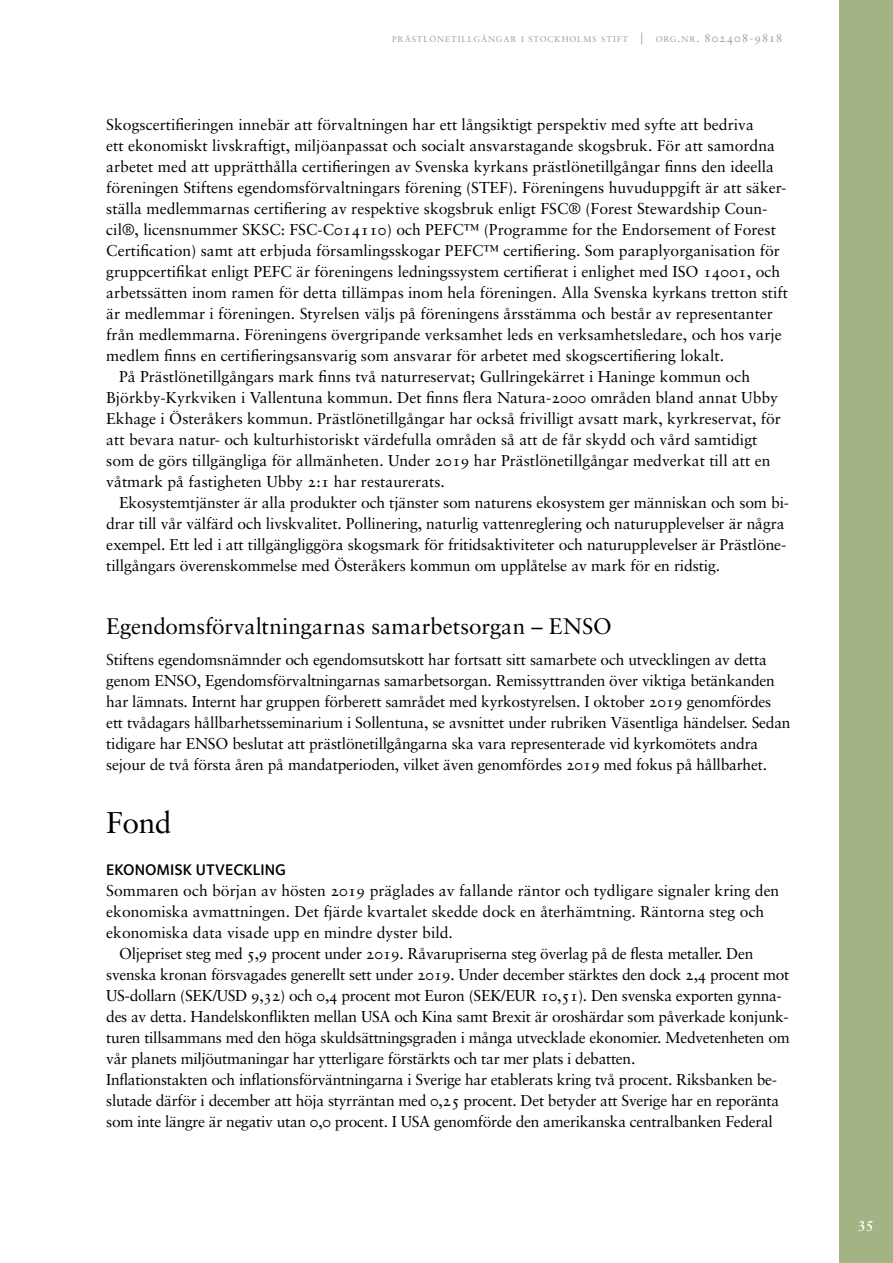
<style>
.page{position:relative;width:893px;height:1263px;background:#fff}
.page>*{position:absolute;margin:0;border:0;box-sizing:border-box;transform-origin:0 0}
.t1{font:30px "Sabon Roman Os F";color:#000}
.t2{font:22.5px "Sabon Roman Os F";color:#000}
.t3{font:15.75px/21px "Sabon Roman Os F";color:#000}
.t4{font:15.75px "Sabon Roman Os F";letter-spacing:-.02em;color:#000}
.t5{font:600 15.75px "Foundry Sterling";color:#000}
.t6{font:15px "Sabon Bold Os F";color:#fff}
.t7{font:8.4px "Sabon Roman Os F";letter-spacing:.11em;color:#9d9fa2}
.s1{font-size:12px}
</style>
<div class="page">
<div style="left:839px;top:0;width:54px;height:1263px;background:#a2b484"></div>
<p class="t7" style="left:392px;top:34px;width:392px">PRÄSTLÖNETILLGÅNGAR I STOCKHOLMS STIFT <span class="s1">|</span> ORG<span class="s1">.</span>NR<span class="s1">. 802408-9818</span></p>
<p class="t3" style="left:106px;top:113px;width:649px">Skogscertifieringen innebär att förvaltningen har ett långsiktigt perspektiv med syfte att bedriva</p>
<p class="t3" style="left:106px;top:134px;width:670px">ett ekonomiskt livskraftigt, miljöanpassat och socialt ansvarstagande skogsbruk. För att samordna</p>
<p class="t3" style="left:106px;top:155px;width:669px">arbetet med att upprätthålla certifieringen av Svenska kyrkans prästlönetillgångar finns den ideella</p>
<p class="t3" style="left:106px;top:176px;width:682px">föreningen Stiftens egendomsförvaltningars förening (STEF). Föreningens huvuduppgift är att säker-</p>
<p class="t3" style="left:106px;top:197px;width:663px">ställa medlemmarnas certifiering av respektive skogsbruk enligt FSC® (Forest Stewardship Coun-</p>
<p class="t3" style="left:106px;top:218px;width:671px">cil®, licensnummer SKSC: FSC-C014110) och PEFC™ (Programme for the Endorsement of Forest</p>
<p class="t3" style="left:106px;top:239px;width:675px">Certification) samt att erbjuda församlingsskogar PEFC™ certifiering. Som paraplyorganisation för</p>
<p class="t3" style="left:106px;top:260px;width:675px">gruppcertifikat enligt PEFC är föreningens ledningssystem certifierat i enlighet med ISO 14001, och</p>
<p class="t3" style="left:106px;top:281px;width:683px">arbetssätten inom ramen för detta tillämpas inom hela föreningen. Alla Svenska kyrkans tretton stift</p>
<p class="t3" style="left:106px;top:302px;width:668px">är medlemmar i föreningen. Styrelsen väljs på föreningens årsstämma och består av representanter</p>
<p class="t3" style="left:106px;top:323px;width:677px">från medlemmarna. Föreningens övergripande verksamhet leds en verksamhetsledare, och hos varje</p>
<p class="t3" style="left:106px;top:344px;width:619px">medlem finns en certifieringsansvarig som ansvarar för arbetet med skogscertifiering lokalt.</p>
<p class="t3" style="left:119px;top:365px;width:632px">På Prästlönetillgångars mark finns två naturreservat; Gullringekärret i Haninge kommun och</p>
<p class="t3" style="left:106px;top:386px;width:673px">Björkby-Kyrkviken i Vallentuna kommun. Det finns flera Natura-2000 områden bland annat Ubby</p>
<p class="t3" style="left:106px;top:407px;width:676px">Ekhage i Österåkers kommun. Prästlönetillgångar har också frivilligt avsatt mark, kyrkreservat, för</p>
<p class="t3" style="left:106px;top:428px;width:653px">att bevara natur- och kulturhistoriskt värdefulla områden så att de får skydd och vård samtidigt</p>
<p class="t3" style="left:106px;top:449px;width:666px">som de görs tillgängliga för allmänheten. Under 2019 har Prästlönetillgångar medverkat till att en</p>
<p class="t3" style="left:106px;top:470px;width:340px">våtmark på fastigheten Ubby 2:1 har restaurerats.</p>
<p class="t3" style="left:119px;top:491px;width:672px">Ekosystemtjänster är alla produkter och tjänster som naturens ekosystem ger människan och som bi-</p>
<p class="t3" style="left:106px;top:512px;width:680px">drar till vår välfärd och livskvalitet. Pollinering, naturlig vattenreglering och naturupplevelser är några</p>
<p class="t3" style="left:106px;top:533px;width:682px">exempel. Ett led i att tillgängliggöra skogsmark för fritidsaktiviteter och naturupplevelser är Prästlöne-</p>
<p class="t3" style="left:106px;top:554px;width:615px">tillgångars överenskommelse med Österåkers kommun om upplåtelse av mark för en ridstig.</p>
<h2 class="t2" style="left:106px;top:612px;width:507px">Egendomsförvaltningarnas samarbetsorgan – ENSO</h2>
<p class="t3" style="left:106px;top:649px;width:686px">Stiftens egendomsnämnder och egendomsutskott har fortsatt sitt samarbete och utvecklingen av detta genom ENSO, Egendomsförvaltningarnas samarbetsorgan. Remissyttranden över viktiga betänkanden har lämnats. Internt har gruppen förberett samrådet med kyrkostyrelsen. I oktober 2019 genomfördes ett tvådagars hållbarhetsseminarium i Sollentuna, se avsnittet under rubriken Väsentliga händelser. Sedan tidigare har ENSO beslutat att prästlönetillgångarna ska vara representerade vid kyrkomötets andra sejour de två första åren på mandatperioden, vilket även genomfördes 2019 med fokus på hållbarhet.</p>
<h1 class="t1" style="left:106px;top:805px;width:67px">Fond</h1>
<p class="t5" style="left:106px;top:860px;width:181px">EKONOMISK UTVECKLING</p>
<p class="t3" style="left:106px;top:880px;width:675px">Sommaren och början av hösten 2019 präglades av fallande räntor och tydligare signaler kring den</p>
<p class="t3" style="left:106px;top:901px;width:660px">ekonomiska avmattningen. Det fjärde kvartalet skedde dock en återhämtning. Räntorna steg och</p>
<p class="t3" style="left:106px;top:922px;width:348px">ekonomiska data visade upp en mindre dyster bild.</p>
<p class="t4" style="left:119px;top:944px;width:636px">Oljepriset steg med 5,9 procent under 2019. Råvarupriserna steg överlag på de flesta metaller. Den</p>
<p class="t4" style="left:106px;top:965px;width:685px">svenska kronan försvagades generellt sett under 2019. Under december stärktes den dock 2,4 procent mot</p>
<p class="t4" style="left:106px;top:986px;width:677px">US-dollarn (SEK/USD 9,32) och 0,4 procent mot Euron (SEK/EUR 10,51). Den svenska exporten gynna-</p>
<p class="t4" style="left:106px;top:1007px;width:684px">des av detta. Handelskonflikten mellan USA och Kina samt Brexit är oroshärdar som påverkade konjunk-</p>
<p class="t4" style="left:106px;top:1028px;width:685px">turen tillsammans med den höga skuldsättningsgraden i många utvecklade ekonomier. Medvetenheten om</p>
<p class="t4" style="left:106px;top:1049px;width:530px">vår planets miljöutmaningar har ytterligare förstärkts och tar mer plats i debatten.</p>
<p class="t4" style="left:106px;top:1070px;width:672px">Inflationstakten och inflationsförväntningarna i Sverige har etablerats kring två procent. Riksbanken be-</p>
<p class="t4" style="left:106px;top:1091px;width:674px">slutade därför i december att höja styrräntan med 0,25 procent. Det betyder att Sverige har en reporänta</p>
<p class="t4" style="left:106px;top:1112px;width:668px">som inte längre är negativ utan 0,0 procent. I USA genomförde den amerikanska centralbanken Federal</p>
<p class="t6" style="left:858px;top:1213px;width:18px">35</p>
</div>
